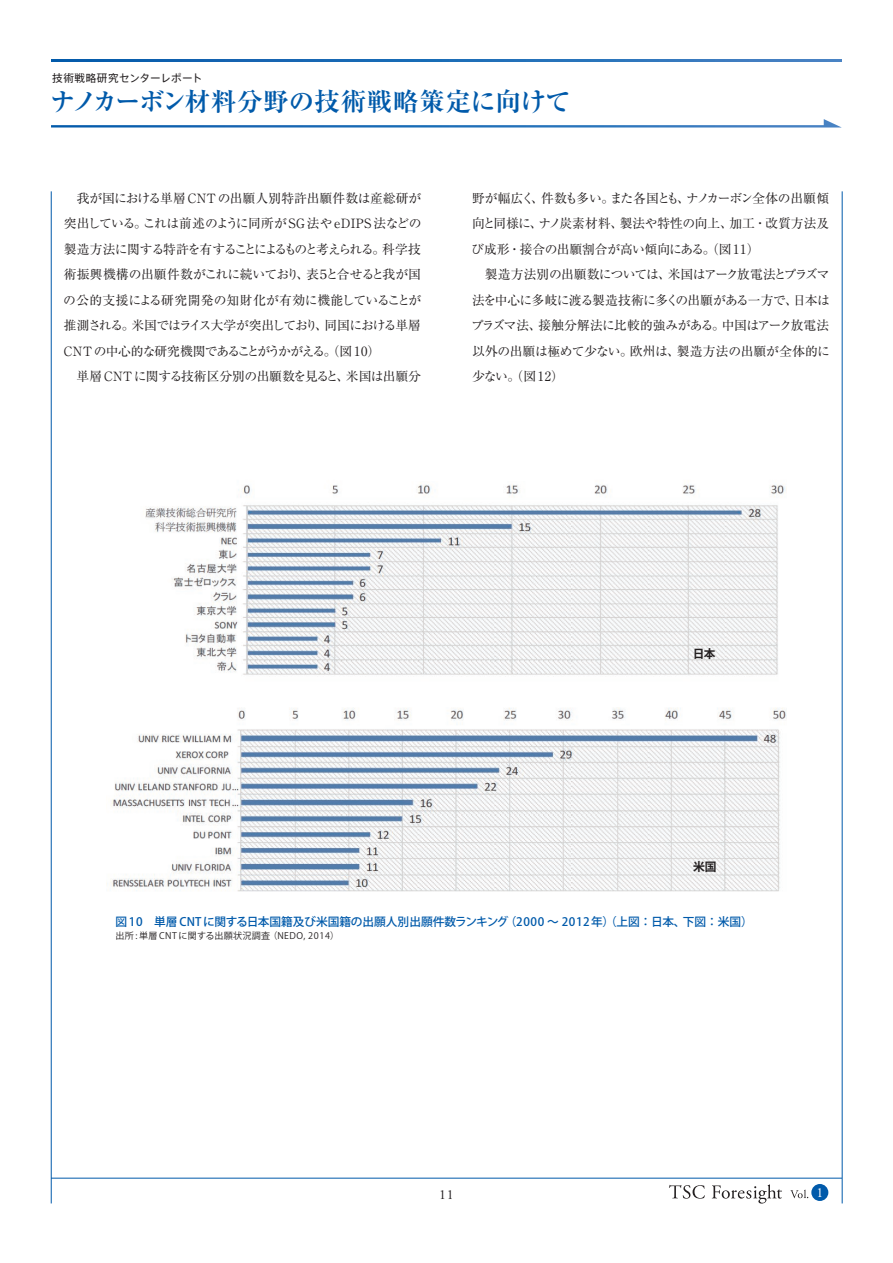
<style>
.page{position:relative;width:893px;height:1263px;background:#fff}
.page>*{position:absolute;margin:0;border:0;box-sizing:border-box;transform-origin:0 0}
.t1{font:700 25.5px "Ryumin Pro";color:#015aaa}
.t2{font:13.8px "Adobe Garamond Pro";color:#231f20}
.t3{font:13.8px "Adobe Garamond Pro";color:#fff}
.t4{font:12.75px/25.5px "Ryumin Pro";letter-spacing:-.03em;color:#231f20}
.t5{font:500 11.7px "Koz Go Pr 6 N";color:#015aaa}
.t6{font:700 11.7px "Koz Go Pr 6 N";color:#231f20}
.t7{font:10.65px "Axis Std";letter-spacing:.04em;color:#231f20}
.t8{font:9px "Koz Go Pr 6 N";letter-spacing:.03em;color:#231f20}
</style>
<div class="page">
<img style="left:106px;top:484px;width:681px;height:408px">
<svg style="left:51px;top:119px;width:791px;height:9px"></svg>
<svg style="left:51px;top:60px;width:791px;height:2px;background:#226db6"></svg>
<hr style="left:51px;top:191px;width:1px;height:1012px;background:#015aaa">
<hr style="left:842px;top:191px;width:1px;height:1012px;background:#015aaa">
<hr style="left:51px;top:1178px;width:791px;height:1px;background:#015aaa">
<div style="left:811px;top:1184px;width:17px;height:17px;background:#015aaa;border-radius:50%"></div>
<svg style="left:790px;top:1190px;width:18px;height:8px"></svg>
<svg style="left:669px;top:1185px;width:36px;height:14px"></svg>
<svg style="left:712px;top:1184px;width:70px;height:19px"></svg>
<p class="t7" style="left:52px;top:70px;width:152px">技術戦略研究センターレポート</p>
<h1 class="t1" style="left:50px;top:81px;width:522px">ナノカーボン材料分野の技術戦略策定に向けて</h1>
<p class="t4" style="left:63px;top:184px;width:360px">　我が国における単層CNTの出願人別特許出願件数は産総研が突出している。これは前述のように同所がSG 法やeDIPS 法などの製造方法に関する特許を有することによるものと考えられる。科学技術振興機構の出願件数がこれに続いており、表５と合せると我が国の公的支援による研究開発の知財化が有効に機能していることが推測される。米国ではライス大学が突出しており、同国における単層CNT の中心的な研究機関であることがうかがえる。（図 10）<br>　単層 CNTに関する技術区分別の出願数を見ると、米国は出願分</p>
<p class="t4" style="left:471px;top:184px;width:360px">野が幅広く、件数も多い。また各国とも、ナノカーボン全体の出願傾向と同様に、ナノ炭素材料、製法や特性の向上、加工・改質方法及び成形・接合の出願割合が高い傾向にある。（図11）<br>　製造方法別の出願数については、米国はアーク放電法とプラズマ法を中心に多岐に渡る製造技術に多くの出願がある一方で、日本はプラズマ法、接触分解法に比較的強みがある。中国はアーク放電法以外の出願は極めて少ない。欧州は、製造方法の出願が全体的に少ない。（図12）</p>
<p class="t6" style="left:693px;top:647px;width:24px">日本</p>
<p class="t6" style="left:693px;top:860px;width:25px">米国</p>
<p class="t5" style="left:116px;top:915px;width:639px">図 10　単層 CNT に関する日本国籍及び米国籍の出願人別出願件数ランキング（2000 ～ 2012年）（上図：日本、下図：米国）</p>
<p class="t8" style="left:116px;top:931px;width:225px">出所 : 単層 CNT に関する出願状況調査 （NEDO, 2014）</p>
<p class="t2" style="left:439px;top:1186px;width:16px">11</p>
<p class="t3" style="left:816px;top:1184px;width:8px">1</p>
</div>
